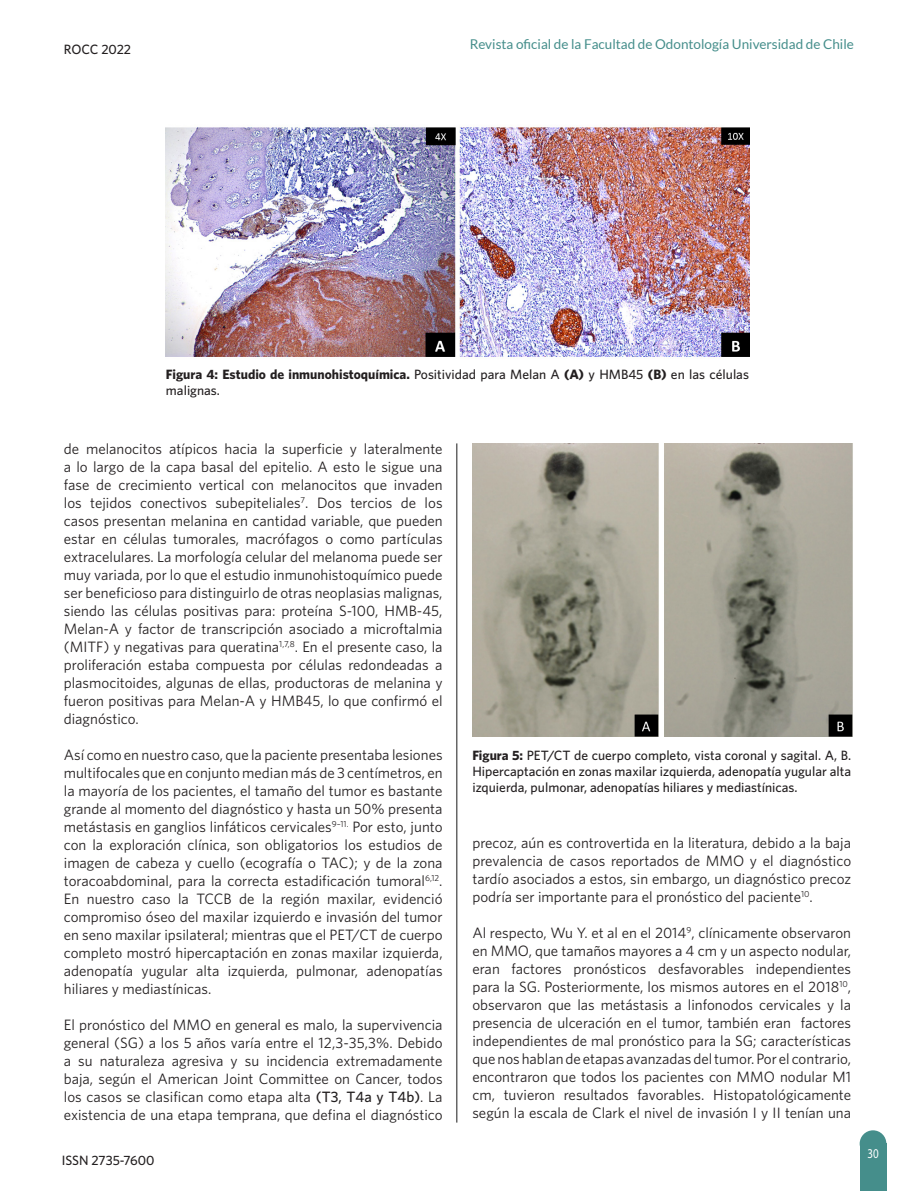
<style>
.page{position:relative;width:915px;height:1191px;background:#fff}
.page>*{position:absolute;margin:0;border:0;box-sizing:border-box;transform-origin:0 0}
.columnas_ROCC{font:15px/18px "Whitney";color:#231f20;text-align:justify}
.t1{font:500 13.5px/16.2px "Whitney";color:#231f20}
.t2{font:13.5px "Lato";color:#458e8b}
.t3{font:13.5px "Myriad Pro";color:#fff;scale:.81 1}
.s1{font-weight:700}
.s2{font-weight:500}
</style>
<div class="page">
<div style="left:859px;top:1143px;width:27px;height:48px;background:#458e8b"></div>
<div style="left:859px;top:1130px;width:27px;height:27px;background:#458e8b;border-radius:50%"></div>
<hr style="left:456px;top:443px;width:1px;height:679px;background:#666">
<img style="left:166px;top:126px;width:582px;height:232px">
<img style="left:472px;top:443px;width:381px;height:293px">
<p class="t1" style="left:64px;top:41px;width:69px">ROCC 2022</p>
<p class="t2" style="left:469px;top:37px;width:385px">Revista oficial de la Facultad de Odontología Universidad de Chile</p>
<p class="t1" style="left:166px;top:366px;width:584px"><span class="s1">Figura 4: Estudio de inmunohistoquímica.</span> Positividad para Melan A <span class="s1">(A)</span> y HMB45 <span class="s1">(B)</span> en las células malignas.</p>
<p class="columnas_ROCC" style="left:64px;top:439px;width:380px">de melanocitos atípicos hacia la superficie y lateralmente a lo largo de la capa basal del epitelio. A esto le sigue una fase de crecimiento vertical con melanocitos que invaden los tejidos conectivos subepiteliales<sup>7</sup>. Dos tercios de los casos presentan melanina en cantidad variable, que pueden estar en células tumorales, macrófagos o como partículas extracelulares. La morfología celular del melanoma puede ser muy variada, por lo que el estudio inmunohistoquímico puede ser beneficioso para distinguirlo de otras neoplasias malignas, siendo las células positivas para: proteína S-100, HMB-45, Melan-A y factor de transcripción asociado a microftalmia (MITF) y negativas para queratina<sup>1,7,8</sup>. En el presente caso, la proliferación estaba compuesta por células redondeadas a plasmocitoides, algunas de ellas, productoras de melanina y fueron positivas para Melan-A y HMB45, lo que confirmó el diagnóstico.</p>
<p class="columnas_ROCC" style="left:64px;top:745px;width:380px">Así como en nuestro caso, que la paciente presentaba lesiones multifocales que en conjunto median más de 3 centímetros, en la mayoría de los pacientes, el tamaño del tumor es bastante grande al momento del diagnóstico y hasta un 50% presenta metástasis en ganglios linfáticos cervicales<sup>9–11.</sup> Por esto, junto con la exploración clínica, son obligatorios los estudios de imagen de cabeza y cuello (ecografía o TAC); y de la zona toracoabdominal, para la correcta estadificación tumoral<sup>6,12</sup>.<br>En nuestro caso la TCCB de la región maxilar, evidenció compromiso óseo del maxilar izquierdo e invasión del tumor en seno maxilar ipsilateral; mientras que el PET/CT de cuerpo completo mostró hipercaptación en zonas maxilar izquierda, adenopatía yugular alta izquierda, pulmonar, adenopatías hiliares y mediastínicas.</p>
<p class="columnas_ROCC" style="left:64px;top:1015px;width:380px">El pronóstico del MMO en general es malo, la supervivencia general (SG) a los 5 años varía entre el 12,3-35,3%. Debido a su naturaleza agresiva y su incidencia extremadamente baja, según el American Joint Committee on Cancer, todos los casos se clasifican como etapa alta <span class="s2">(T3, T4a y T4b)</span>. La existencia de una etapa temprana, que defina el diagnóstico</p>
<p class="t1" style="left:62px;top:1151px;width:94px">ISSN 2735-7600</p>
<p class="t1" style="left:472px;top:746px;width:380px;text-align:justify"><span class="s1">Figura 5:</span> PET/CT de cuerpo completo, vista coronal y sagital. A, B.<br>Hipercaptación en zonas maxilar izquierda, adenopatía yugular alta izquierda, pulmonar, adenopatías hiliares y mediastínicas.</p>
<p class="columnas_ROCC" style="left:472px;top:834px;width:380px">precoz, aún es controvertida en la literatura, debido a la baja prevalencia de casos reportados de MMO y el diagnóstico tardío asociados a estos, sin embargo, un diagnóstico precoz podría ser importante para el pronóstico del paciente<sup>10</sup>.</p>
<p class="columnas_ROCC" style="left:472px;top:924px;width:380px">Al respecto, Wu Y. et al en el 2014<sup>9</sup>, clínicamente observaron en MMO, que tamaños mayores a 4 cm y un aspecto nodular, eran factores pronósticos desfavorables independientes para la SG. Posteriormente, los mismos autores en el 2018<sup>10</sup>, observaron que las metástasis a linfonodos cervicales y la presencia de ulceración en el tumor, también eran factores independientes de mal pronóstico para la SG; características que nos hablan de etapas avanzadas del tumor. Por el contrario, encontraron que todos los pacientes con MMO nodular ≤1 cm, tuvieron resultados favorables. Histopatológicamente según la escala de Clark el nivel de invasión I y II tenían una</p>
<p class="t3" style="left:867px;top:1146px;width:15px">30</p>
</div>
